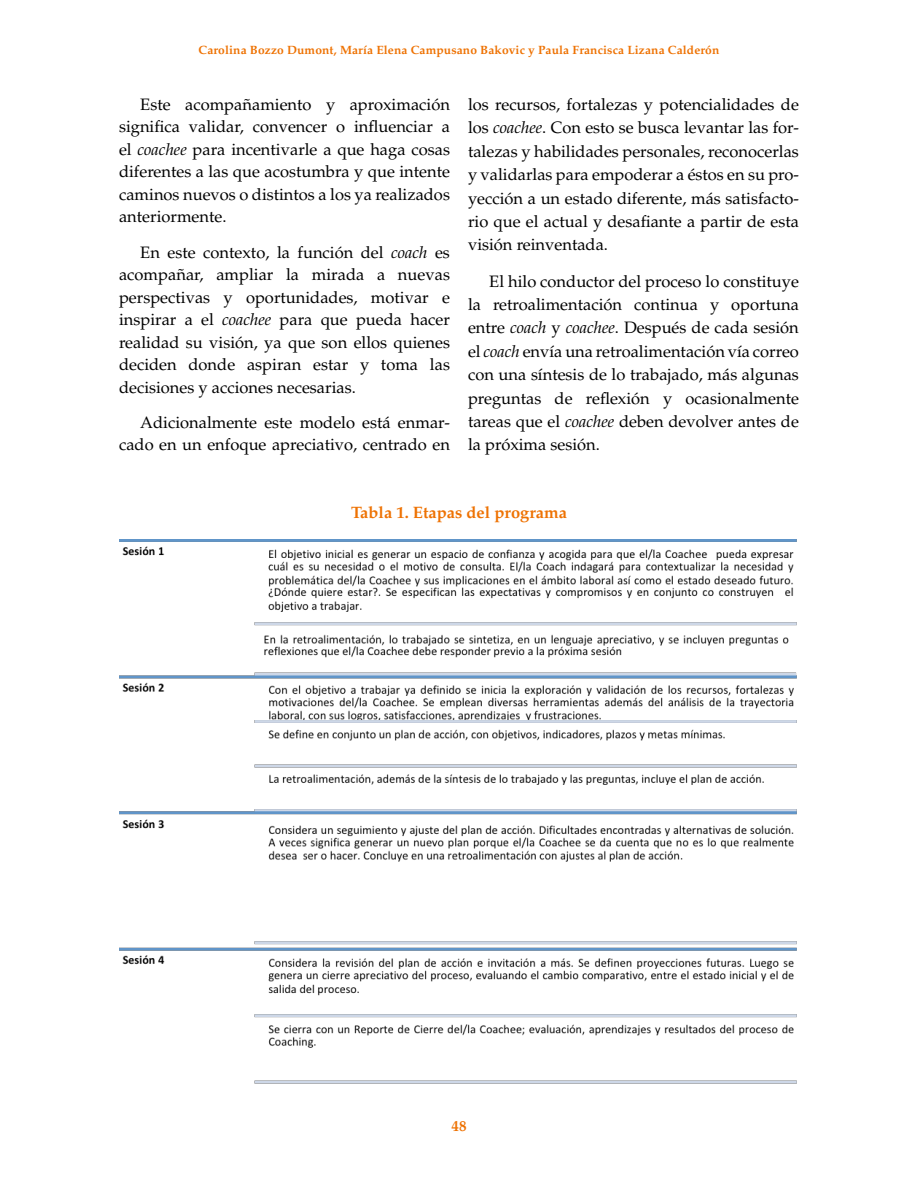
<style>
.page{position:relative;width:918px;height:1188px;background:#fff}
.page>*{position:absolute;margin:0;border:0;box-sizing:border-box;transform-origin:0 0}
.t1{font:16.5px/23.4px "Palatino LT Std";color:#000;text-align:justify}
.t2{font:700 16.5px "Palatino LT Std";color:#ee7203}
.t3{font:700 15px "Palatino LT Std";color:#ee7203}
.t4{font:700 12px "Palatino LT Std";letter-spacing:.01em;color:#ee7203}
.s1{font-style:italic}
</style>
<div class="page">
<img style="left:119px;top:539px;width:678px;height:545px">
<p class="t4" style="left:199px;top:43px;width:522px">Carolina Bozzo Dumont, María Elena Campusano Bakovic y Paula Francisca Lizana Calderón</p>
<p class="t1" style="left:119px;top:93px;width:332px;line-height:22.5px;text-indent:21px">Este acompañamiento y aproximación significa validar, convencer o influenciar a el <span class="s1">coachee</span> para incentivarle a que haga cosas diferentes a las que acostumbra y que intente caminos nuevos o distintos a los ya realizados anteriormente.</p>
<p class="t1" style="left:119px;top:241px;width:332px;line-height:22.5px;text-indent:21px">En este contexto, la función del <span class="s1">coach</span> es acompañar, ampliar la mirada a nuevas perspectivas y oportunidades, motivar e inspirar a el <span class="s1">coachee</span> para que pueda hacer realidad su visión, ya que son ellos quienes deciden donde aspiran estar y toma las decisiones y acciones necesarias.</p>
<p class="t1" style="left:119px;top:411px;width:332px;line-height:22.5px;text-align:right">Adicionalmente este modelo está enmar&shy;cado en un enfoque apreciativo, centrado en</p>
<p class="t1" style="left:468px;top:93px;width:332px">los recursos, fortalezas y potencialidades de los <span class="s1">coachee</span>. Con esto se busca levantar las for&shy;talezas y habilidades personales, reconocerlas y validarlas para empoderar a éstos en su pro&shy;yección a un estado diferente, más satisfacto&shy;rio que el actual y desafiante a partir de esta visión reinventada.</p>
<p class="t1" style="left:468px;top:269px;width:332px;text-indent:21px">El hilo conductor del proceso lo constituye la retroalimentación continua y oportuna entre <span class="s1">coach</span> y <span class="s1">coachee</span>. Después de cada sesión el <span class="s1">coach</span> envía una retroalimentación vía correo con una síntesis de lo trabajado, más algunas preguntas de reflexión y ocasionalmente tareas que el <span class="s1">coachee</span> deben devolver antes de la próxima sesión.</p>
<p class="t2" style="left:351px;top:503px;width:217px">Tabla 1. Etapas del programa</p>
<p class="t3" style="left:451px;top:1117px;width:17px">48</p>
</div>
